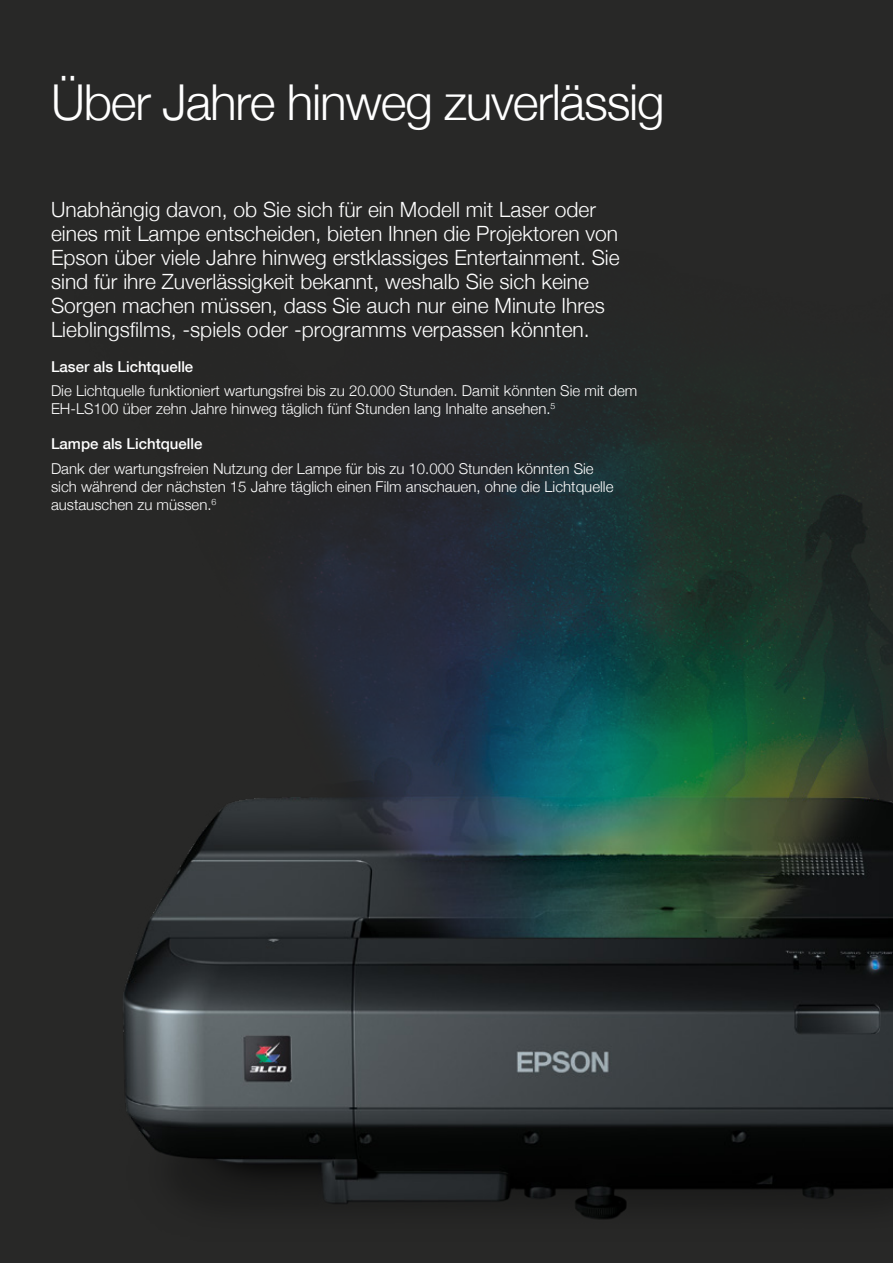
<style>
.page{position:relative;width:893px;height:1263px;background:#fff}
.page>*{position:absolute;margin:0;border:0;box-sizing:border-box;transform-origin:0 0}
.t1{font:300 49.5px "Helvetica Neue";letter-spacing:-.025em;color:#fff}
.t2{font:300 21px/24px "Helvetica Neue";color:#fff}
.Brochure_Body_Copy{font:300 15px/18px "Helvetica Neue";color:#fff}
.Brochure_Small_Sub_H{font:500 15px "Helvetica Neue";color:#fff}
</style>
<div class="page">
<img style="left:0;top:0;width:893px;height:1263px">
<p class="t1" style="left:51px;top:72px;width:615px">Über Jahre hinweg zuverlässig</p>
<p class="t2" style="left:51px;top:197px;width:570px">Unabhängig davon, ob Sie sich für ein Modell mit Laser oder eines mit Lampe entscheiden, bieten Ihnen die Projektoren von Epson über viele Jahre hinweg erstklassiges Entertainment. Sie sind für ihre Zuverlässigkeit bekannt, weshalb Sie sich keine Sorgen machen müssen, dass Sie auch nur eine Minute Ihres Lieblingsfilms, -spiels oder -programms verpassen könnten.</p>
<p class="Brochure_Small_Sub_H" style="left:51px;top:358px;width:144px">Laser als Lichtquelle</p>
<p class="Brochure_Body_Copy" style="left:51px;top:382px;width:588px">Die Lichtquelle funktioniert wartungsfrei bis zu 20.000 Stunden. Damit könnten Sie mit dem<br>EH-LS100 über zehn Jahre hinweg täglich fünf Stunden lang Inhalte ansehen.<sup>5</sup></p>
<p class="Brochure_Small_Sub_H" style="left:51px;top:435px;width:153px">Lampe als Lichtquelle</p>
<p class="Brochure_Body_Copy" style="left:51px;top:459px;width:564px">Dank der wartungsfreien Nutzung der Lampe für bis zu 10.000 Stunden könnten Sie sich während der nächsten 15 Jahre täglich einen Film anschauen, ohne die Lichtquelle austauschen zu müssen.<sup>6</sup></p>
</div>
